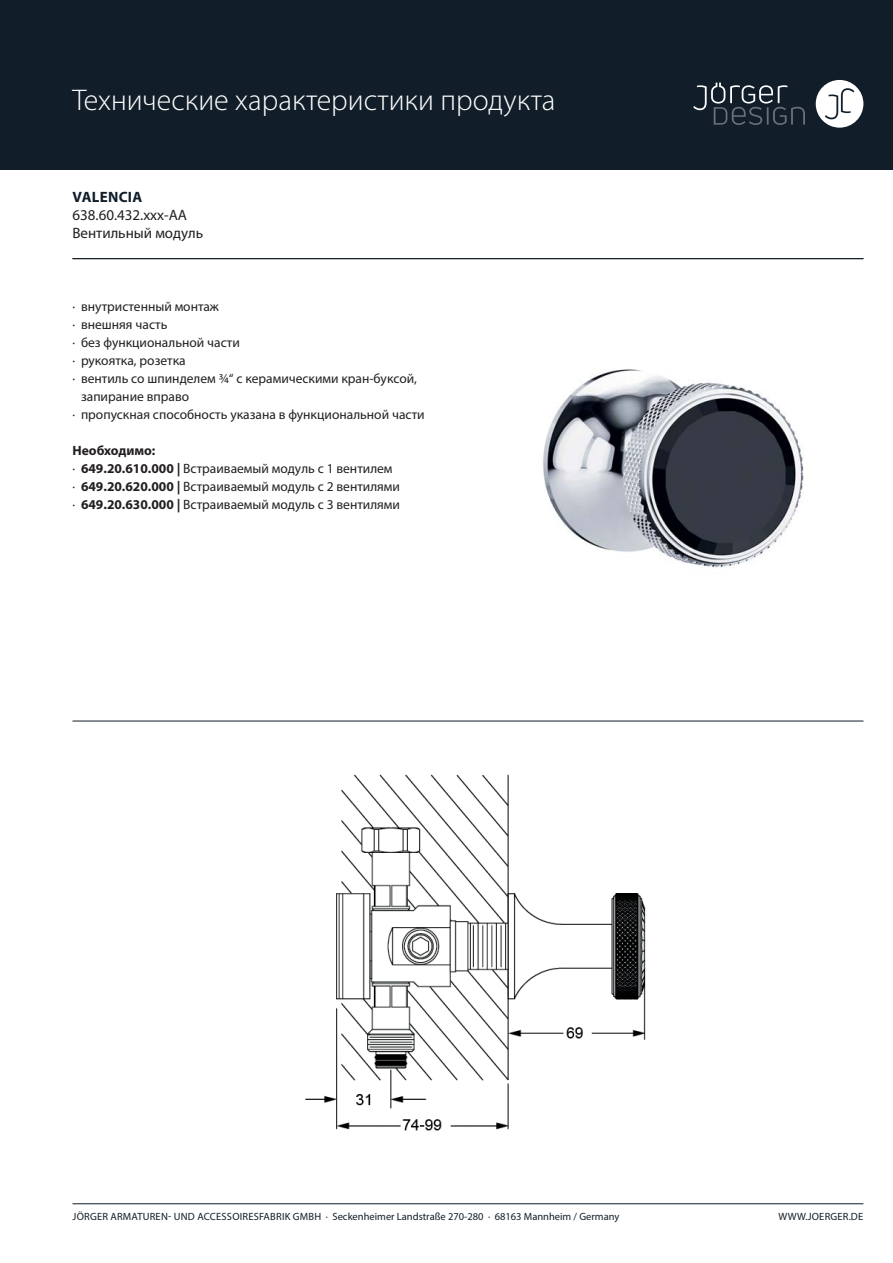
<style>
.page{position:relative;width:893px;height:1263px;background:#fff}
.page>*{position:absolute;margin:0;border:0;box-sizing:border-box;transform-origin:0 0}
.t1{font:300 30px "Myriad Pro";color:#fff}
.t2{font:15px "Myriad Pro";color:#231f20}
.t3{font:700 15px "Myriad Pro";letter-spacing:.02em;color:#111e29}
.t4{font:13.5px/18px "Myriad Pro";color:#231f20}
.t5{font:10.5px "Myriad Pro";letter-spacing:.005em;color:#111e29}
.s1{font-weight:700}
</style>
<div class="page">
<div style="left:0;top:0;width:893px;height:169px;background:#111e29"></div>
<div style="left:816px;top:80px;width:47px;height:48px;background:#fff;border-radius:50%"></div>
<svg style="left:825px;top:88px;width:29px;height:31px"></svg>
<svg style="left:693px;top:83px;width:112px;height:42px"></svg>
<hr style="left:72px;top:1203px;width:791px;height:1px;background:#111e29">
<hr style="left:72px;top:258px;width:791px;height:1px;background:#111e29">
<hr style="left:72px;top:721px;width:791px;height:1px;background:#111e29">
<img style="left:543px;top:369px;width:261px;height:199px">
<img style="left:305px;top:774px;width:341px;height:357px">
<h1 class="t1" style="left:72px;top:89px;width:484px">Технические характеристики продукта</h1>
<p class="t3" style="left:73px;top:191px;width:71px">VALENCIA</p>
<p class="t2" style="left:72px;top:210px;width:116px">638.60.432.xxx-AA</p>
<p class="t2" style="left:72px;top:227px;width:132px">Вентильный модуль</p>
<p class="t4" style="left:72px;top:299px;width:148px">· внутристенный монтаж</p>
<p class="t4" style="left:72px;top:317px;width:96px">· внешняя часть</p>
<p class="t4" style="left:72px;top:335px;width:169px">· без функциональной части</p>
<p class="t4" style="left:72px;top:353px;width:115px">· рукоятка, розетка</p>
<p class="t4" style="left:72px;top:371px;width:346px">· вентиль со шпинделем ¾“ с керамическими кран-буксой,</p>
<p class="t4" style="left:81px;top:389px;width:110px">запирание вправо</p>
<p class="t4" style="left:72px;top:407px;width:354px">· пропускная способность указана в функциональной части</p>
<p class="t4" style="left:72px;top:443px;width:329px"><span class="s1">Необходимо:<br></span>· <span class="s1">649.20.610.000 |</span> Встраиваемый модуль с 1 вентилем<br>· <span class="s1">649.20.620.000 |</span> Встраиваемый модуль с 2 вентилями · <span class="s1">649.20.630.000 |</span> Встраиваемый модуль с 3 вентилями</p>
<p class="t5" style="left:73px;top:1213px;width:548px">JÖRGER ARMATUREN- UND ACCESSOIRESFABRIK GMBH · Seckenheimer Landstraße 270-280 · 68163 Mannheim / Germany</p>
<p class="t5" style="left:778px;top:1213px;width:86px">WWW.JOERGER.DE</p>
</div>
